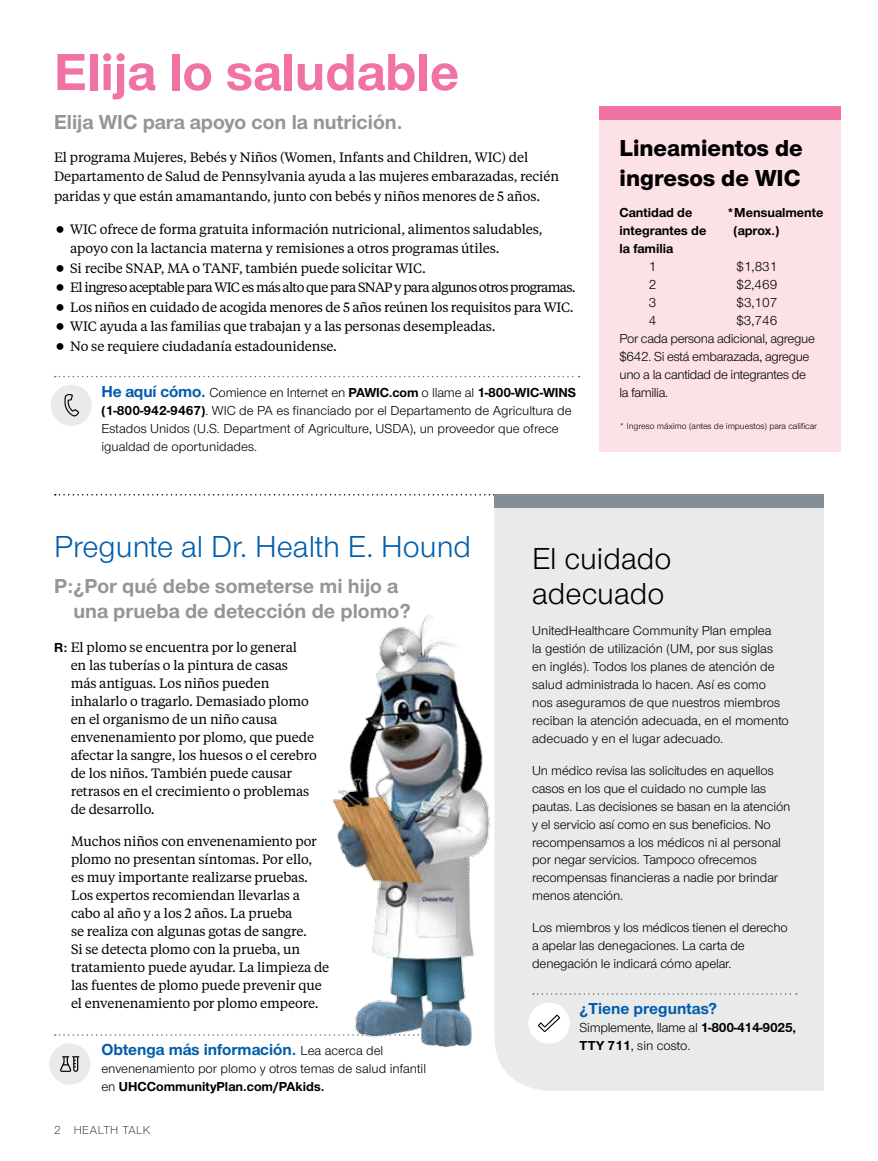
<style>
.page{position:relative;width:878px;height:1161px;background:#fff}
.page>*{position:absolute;margin:0;border:0;box-sizing:border-box;transform-origin:0 0}
.t1{font:700 54px "UHC Sans";color:#f172a4}
.t2{font:31.5px "UHC Sans";color:#005dac}
.t3{font:31.5px/34.5px "UHC Sans";color:#000}
.t4{font:800 24px/30px "UHC Sans";color:#000}
.t5{font:700 21px/25.2px "UHC Sans";color:#939598}
.t6{font:700 16.5px "UHC Sans";color:#005dac}
.t7{font:13.5px/18px "UHC Serif Text";letter-spacing:-.01em;color:#000}
.t8{font:13.5px/18px "UHC Sans";letter-spacing:-.01em;color:#000}
.t9{font:700 13.5px/18px "UHC Sans";color:#000}
.t10{font:300 12px "UHC Sans";letter-spacing:.04em;color:#000}
.t11{font:9px "UHC Sans";color:#000}
.s1{font-weight:700;font-size:16.5px;color:#005dac}
.s2{font-weight:700}
.s3{font-family:"UHC Sans";font-weight:700}
.s4{font-weight:400;font-size:13.5px;color:#000}
</style>
<div class="page">
<div style="left:599px;top:106px;width:241px;height:345px;background:#fce2e6"></div>
<div style="left:599px;top:106px;width:241px;height:14px;background:#f172a4"></div>
<svg style="left:55px;top:376px;width:524px;height:1px"></svg>
<div style="left:51px;top:385px;width:41px;height:41px;background:#e9eaea;border-radius:50%"></div>
<svg style="left:64px;top:394px;width:15px;height:22px"></svg>
<svg style="left:55px;top:494px;width:439px;height:2px"></svg>
<div style="left:494px;top:508px;width:330px;height:583px;background:#e9eaea"></div>
<div style="left:494px;top:494px;width:330px;height:14px;background:#838e98"></div>
<svg style="left:55px;top:1034px;width:243px;height:2px"></svg>
<div style="left:49px;top:1043px;width:41px;height:42px;background:#e9eaea;border-radius:50%"></div>
<svg style="left:60px;top:1056px;width:19px;height:16px"></svg>
<svg style="left:533px;top:993px;width:263px;height:2px"></svg>
<div style="left:528px;top:1003px;width:41px;height:41px;background:#fff;border-radius:50%"></div>
<svg style="left:537px;top:1015px;width:23px;height:17px"></svg>
<img style="left:301px;top:615px;width:189px;height:433px">
<h1 class="t1" style="left:54px;top:36px;width:406px">Elija lo saludable</h1>
<h3 class="t5" style="left:54px;top:108px;width:350px">Elija WIC para apoyo con la nutrición.</h3>
<p class="t7" style="left:54px;top:147px;width:506px;line-height:19.5px">El programa Mujeres, Bebés y Niños (Women, Infants and Children, WIC) del<br>Departamento de Salud de Pennsylvania ayuda a las mujeres embarazadas, recién paridas y que están amamantando, junto con bebés y niños menores de 5 años.</p>
<p class="t7" style="left:70px;top:219px;width:507px;line-height:19.5px">WIC ofrece de forma gratuita información nutricional, alimentos saludables, apoyo con la lactancia materna y remisiones a otros programas útiles.<br>Si recibe SNAP, MA o TANF, también puede solicitar WIC.<br>El ingreso aceptable para WIC es más alto que para SNAP y para algunos otros programas.<br>Los niños en cuidado de acogida menores de 5 años reúnen los requisitos para WIC.<br>WIC ayuda a las familias que trabajan y a las personas desempleadas.<br>No se requiere ciudadanía estadounidense.</p>
<p class="t8" style="left:101px;top:383px;width:476px"><span class="s1">He aquí cómo.</span> Comience en Internet en <span class="s2">PAWIC.com</span> o llame al <span class="s2">1-800-WIC-WINS (1-800-942-9467)</span>. WIC de PA es financiado por el Departamento de Agricultura de Estados Unidos (U.S. Department of Agriculture, USDA), un proveedor que ofrece igualdad de oportunidades.</p>
<h3 class="t4" style="left:619px;top:132px;width:185px">Lineamientos de ingresos de WIC</h3>
<p class="t9" style="left:619px;top:203px;width:88px">Cantidad de integrantes de la familia</p>
<p class="t9" style="left:733px;top:203px;width:91px;text-indent:-7px">*Mensualmente (aprox.)</p>
<p class="t8" style="left:648px;top:257px;width:9px">1</p>
<p class="t8" style="left:736px;top:257px;width:42px">$1,831</p>
<p class="t8" style="left:648px;top:275px;width:9px">2</p>
<p class="t8" style="left:736px;top:275px;width:42px">$2,469</p>
<p class="t8" style="left:648px;top:293px;width:9px">3</p>
<p class="t8" style="left:736px;top:293px;width:42px">$3,107</p>
<p class="t8" style="left:648px;top:311px;width:9px">4</p>
<p class="t8" style="left:619px;top:311px;width:197px;text-indent:117px">$3,746<br>Por cada persona adicional, agregue $642. Si está embarazada, agregue uno a la cantidad de integrantes de la familia.</p>
<p class="t11" style="left:619px;top:420px;width:199px">* Ingreso máximo (antes de impuestos) para calificar</p>
<h2 class="t2" style="left:54px;top:526px;width:418px">Pregunte al Dr. Health E. Hound</h2>
<h3 class="t5" style="left:73px;top:572px;width:339px;text-indent:-19px">P:¿Por qué debe someterse mi hijo a una prueba de detección de plomo?</h3>
<p class="t7" style="left:71px;top:638px;width:248px;text-indent:-17px"><span class="s3">R:</span> El plomo se encuentra por lo general<br>en las tuberías o la pintura de casas más antiguas. Los niños pueden inhalarlo o tragarlo. Demasiado plomo en el organismo de un niño causa envenenamiento por plomo, que puede afectar la sangre, los huesos o el cerebro de los niños. También puede causar retrasos en el crecimiento o problemas de desarrollo.</p>
<p class="t7" style="left:71px;top:831px;width:260px">Muchos niños con envenenamiento por plomo no presentan síntomas. Por ello,<br>es muy importante realizarse pruebas.<br>Los expertos recomiendan llevarlas a cabo al año y a los 2 años. La prueba<br>se realiza con algunas gotas de sangre.<br>Si se detecta plomo con la prueba, un tratamiento puede ayudar. La limpieza de las fuentes de plomo puede prevenir que el envenenamiento por plomo empeore.</p>
<p class="t6" style="left:101px;top:1039px;width:283px">Obtenga más información. <span class="s4">Lea acerca del</span></p>
<p class="t8" style="left:101px;top:1059px;width:326px">envenenamiento por plomo y otros temas de salud infantil en <span class="s2">UHCCommunityPlan.com/PAkids.</span></p>
<p class="t10" style="left:54px;top:1122px;width:98px">2 HEALTH TALK</p>
<h2 class="t3" style="left:532px;top:540px;width:141px">El cuidado adecuado</h2>
<p class="t8" style="left:532px;top:621px;width:258px">UnitedHealthcare Community Plan emplea<br>la gestión de utilización (UM, por sus siglas en inglés). Todos los planes de atención de salud administrada lo hacen. Así es como nos aseguramos de que nuestros miembros reciban la atención adecuada, en el momento adecuado y en el lugar adecuado.</p>
<p class="t8" style="left:532px;top:761px;width:260px">Un médico revisa las solicitudes en aquellos casos en los que el cuidado no cumple las pautas. Las decisiones se basan en la atención y el servicio así como en sus beneficios. No recompensamos a los médicos ni al personal por negar servicios. Tampoco ofrecemos recompensas financieras a nadie por brindar menos atención.</p>
<p class="t8" style="left:532px;top:918px;width:257px">Los miembros y los médicos tienen el derecho a apelar las denegaciones. La carta de denegación le indicará cómo apelar.</p>
<p class="t6" style="left:579px;top:998px;width:139px">¿Tiene preguntas?</p>
<p class="t8" style="left:579px;top:1018px;width:218px">Simplemente, llame al <span class="s2">1-800-414-9025,<br>TTY 711</span>, sin costo.</p>
</div>
